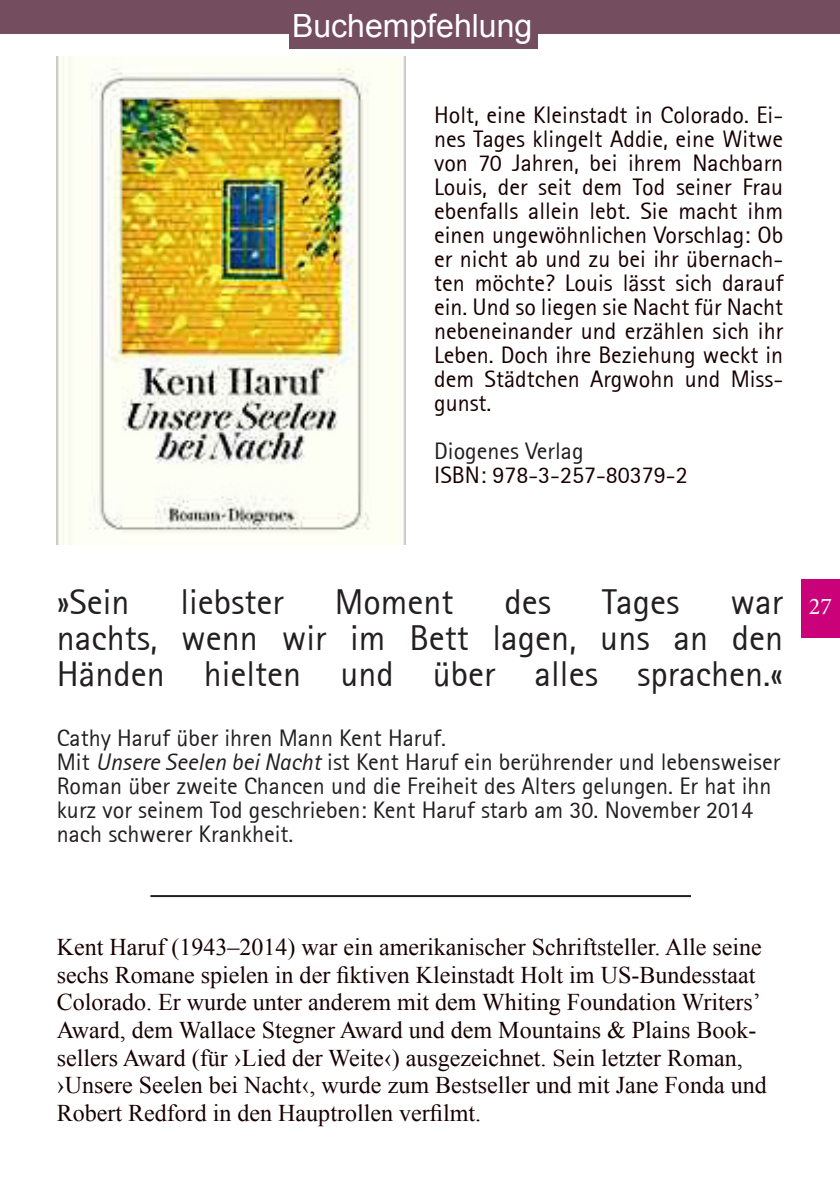
<style>
.page{position:relative;width:840px;height:1191px;background:#fff}
.page>*{position:absolute;margin:0;border:0;box-sizing:border-box;transform-origin:0 0}
.t1{font:36px/36px "Rotis Sans Serif 55";color:#231f20;text-align:justify}
.t2{font:36px "Arial";color:#fff}
.t3{font:32px "Arial";color:#fff}
.t4{font:24px/27.6px "Times New Roman";color:#180000}
.t5{font:24px/24px "Rotis Sans Serif 55";color:#180000;text-align:justify}
.t6{font:24px/24px "Rotis Sans Serif 55";color:#231f20}
.t7{font:24px "Minion Pro";color:#fff}
.s1{font-family:"Rotis Sans Serif Italic 56"}
</style>
<div class="page">
<div style="left:801px;top:579px;width:38px;height:59px;background:#ca0178"></div>
<div style="left:0;top:0;width:839px;height:33px;background:#744d5f"></div>
<div style="left:289px;top:0;width:249px;height:49px;background:#744d5f"></div>
<img style="left:57px;top:57px;width:348px;height:488px">
<h1 class="t2" style="left:319px;top:0;width:192px">Bücherecke</h1>
<h2 class="t3" style="left:292px;top:5px;width:242px">Buchempfehlung</h2>
<p class="t5" style="left:434px;top:103px;width:350px">Holt, eine Kleinstadt in Colorado. Ei&shy;nes Tages klingelt Addie, eine Witwe von 70 Jahren, bei ihrem Nachbarn Louis, der seit dem Tod seiner Frau ebenfalls allein lebt. Sie macht ihm einen ungewöhnlichen Vorschlag: Ob er nicht ab und zu bei ihr übernach&shy;ten möchte? Louis lässt sich darauf ein. Und so liegen sie Nacht für Nacht nebeneinander und erzählen sich ihr Leben. Doch ihre Beziehung weckt in dem Städtchen Argwohn und Miss&shy;gunst.</p>
<p class="t6" style="left:434px;top:439px;width:151px">Diogenes Verlag</p>
<p class="t5" style="left:434px;top:463px;width:255px">ISBN: 978-3-257-80379-2</p>
<h1 class="t1" style="left:57px;top:583px;width:74px">»Sein</h1>
<h1 class="t1" style="left:180px;top:583px;width:105px">liebster</h1>
<h1 class="t1" style="left:334px;top:583px;width:120px">Moment</h1>
<h1 class="t1" style="left:504px;top:583px;width:48px">des</h1>
<h1 class="t1" style="left:601px;top:583px;width:79px">Tages</h1>
<h1 class="t1" style="left:57px;top:583px;width:727px;text-indent:673px">war nachts, wenn wir im Bett lagen, uns an den Händen hielten und über alles sprachen.«</h1>
<p class="t6" style="left:57px;top:726px;width:724px">Cathy Haruf über ihren Mann Kent Haruf.<br>Mit <span class="s1">Unsere Seelen bei Nacht</span> ist Kent Haruf ein berührender und lebensweiser Roman über zweite Chancen und die Freiheit des Alters gelungen. Er hat ihn kurz vor seinem Tod geschrieben: Kent Haruf starb am 30. November 2014 nach schwerer Krankheit.</p>
<p class="t7" style="left:808px;top:590px;width:25px">27</p>
<p class="t4" style="left:57px;top:933px;width:711px">Kent Haruf (1943–2014) war ein amerikanischer Schriftsteller. Alle seine sechs Romane spielen in der fiktiven Kleinstadt Holt im US-Bundesstaat Colorado. Er wurde unter anderem mit dem Whiting Foundation Writers’ Award, dem Wallace Stegner Award und dem Mountains &amp; Plains Book&shy;sellers Award (für ›Lied der Weite‹) ausgezeichnet. Sein letzter Roman, ›Unsere Seelen bei Nacht‹, wurde zum Bestseller und mit Jane Fonda und Robert Redford in den Hauptrollen verfilmt.</p>
</div>
